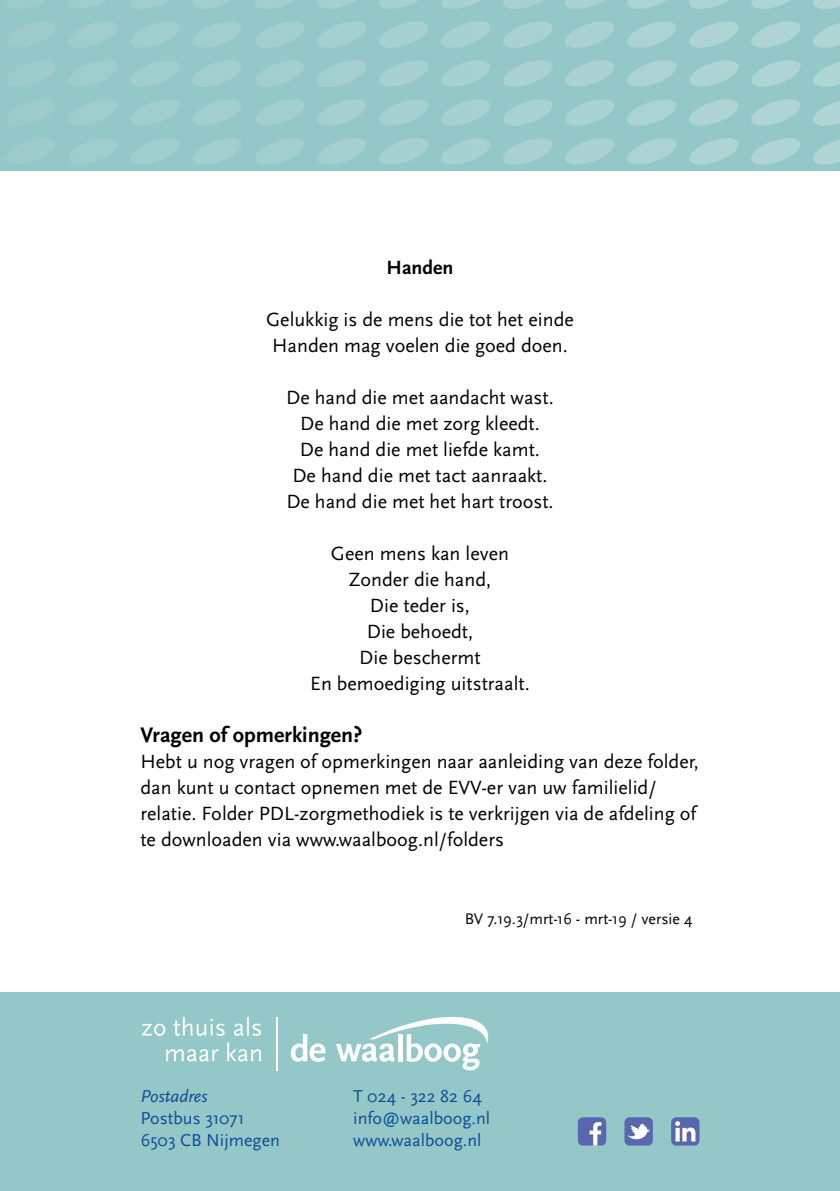
<style>
.page{position:relative;width:840px;height:1191px;background:#fff}
.page>*{position:absolute;margin:0;border:0;box-sizing:border-box;transform-origin:0 0}
.t1{font:700 22px "Scala Sans Pro";color:#000}
.t2{font:20px/26px "Scala Sans Pro";color:#000;text-align:center}
.t3{font:700 20px "Scala Sans Pro";color:#000}
.t4{font:18px/22px "Scala Sans Pro";color:#0e4e96}
.t5{font:italic 18px "Scala Sans Pro";color:#0e4e96}
.t6{font:16px "Scala Sans Pro";color:#000}
</style>
<div class="page">
<svg style="left:0;top:48px;width:839px;height:122px;fill:#94c7c8"></svg>
<svg style="left:0;top:0;width:839px;height:48px"></svg>
<div style="left:0;top:992px;width:839px;height:199px;background:#94c7c8"></div>
<svg style="left:290px;top:1034px;width:35px;height:27px"></svg>
<svg style="left:336px;top:1017px;width:152px;height:53px"></svg>
<svg style="left:166px;top:1042px;width:95px;height:19px"></svg>
<svg style="left:142px;top:1016px;width:119px;height:20px"></svg>
<hr style="left:276px;top:1016px;width:1px;height:54px;background:#fff">
<div style="left:577px;top:1117px;width:29px;height:28px;background:#5a67af;border-radius:5px"></div>
<svg style="left:589px;top:1122px;width:12px;height:23px"></svg>
<div style="left:624px;top:1117px;width:28px;height:28px;background:#5a67af;border-radius:5px"></div>
<svg style="left:627px;top:1123px;width:22px;height:17px"></svg>
<svg style="left:670px;top:1117px;width:29px;height:28px"></svg>
<svg style="left:674px;top:1121px;width:21px;height:20px"></svg>
<p class="t3" style="left:386px;top:256px;width:68px">Handen</p>
<p class="t2" style="left:266px;top:307px;width:309px">Gelukkig is de mens die tot het einde<br>Handen mag voelen die goed doen.</p>
<p class="t2" style="left:286px;top:385px;width:269px">De hand die met aandacht wast.<br>De hand die met zorg kleedt.<br>De hand die met liefde kamt.<br>De hand die met tact aanraakt.<br>De hand die met het hart troost.</p>
<p class="t2" style="left:310px;top:541px;width:221px">Geen mens kan leven<br>Zonder die hand,<br>Die teder is,<br>Die behoedt,<br>Die beschermt<br>En bemoediging uitstraalt.</p>
<p class="t1" style="left:140px;top:722px;width:223px">Vragen of opmerkingen?</p>
<p class="t2" style="left:140px;top:749px;width:559px;text-align:left">Hebt u nog vragen of opmerkingen naar aanleiding van deze folder, dan kunt u contact opnemen met de EVV-er van uw familielid/ relatie. Folder PDL-zorgmethodiek is te verkrijgen via de afdeling of te downloaden via www.waalboog.nl/folders</p>
<p class="t5" style="left:140px;top:1085px;width:69px">Postadres</p>
<p class="t4" style="left:140px;top:1106px;width:141px">Postbus 31071<br>6503 CB Nijmegen</p>
<p class="t6" style="left:464px;top:910px;width:229px">BV 7.19.3/mrt-16 - mrt-19 / versie 4</p>
<p class="t4" style="left:353px;top:1084px;width:138px">T 024 - 322 82 64 info@waalboog.nl www.waalboog.nl</p>
</div>
